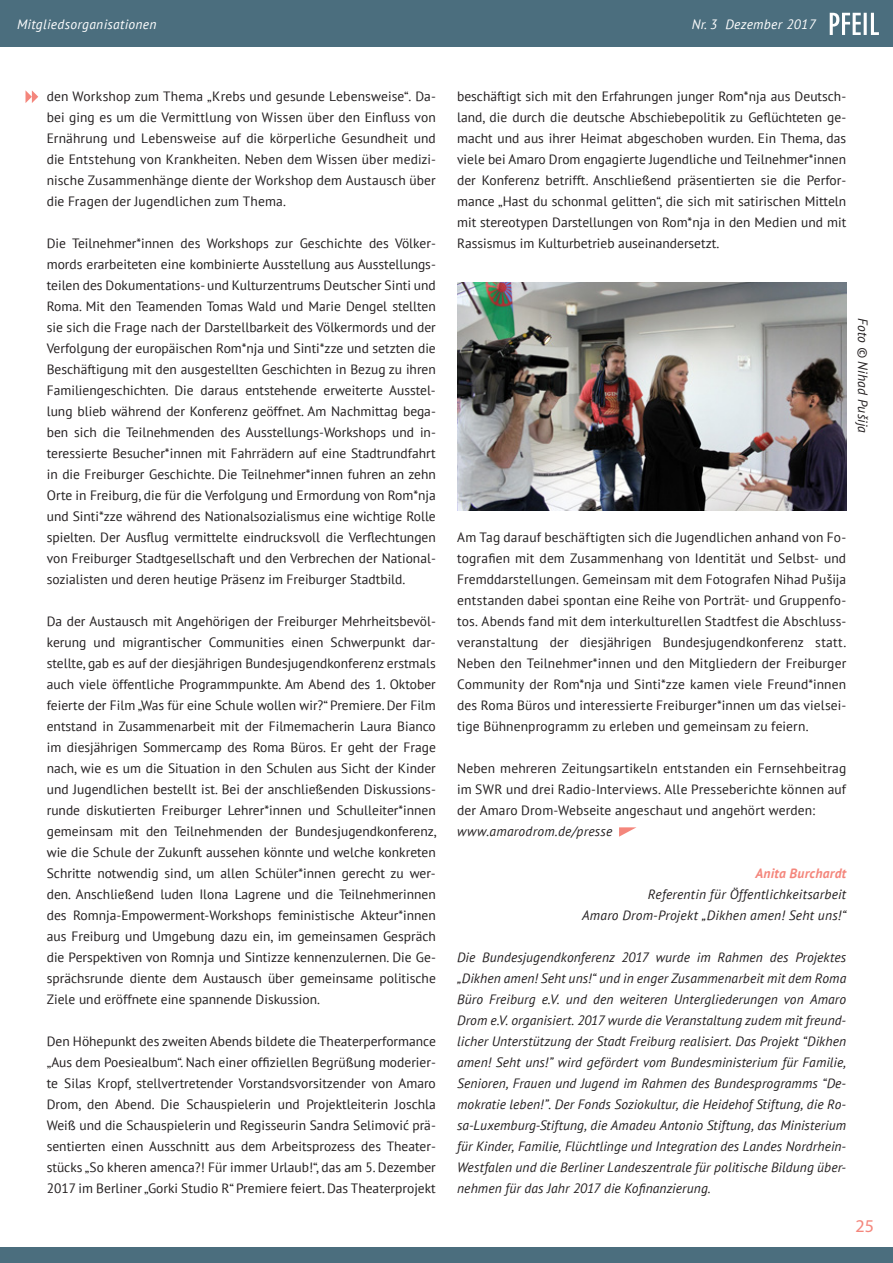
<style>
.page{position:relative;width:893px;height:1263px;background:#fff}
.page>*{position:absolute;margin:0;border:0;box-sizing:border-box;transform-origin:0 0}
.t1{font:18px "Myriad Pro";color:#f4867c}
.t2{font:13.5px/21px "PT Sans";color:#231f20;text-align:justify}
.t3{font:italic 13.5px/21px "PT Sans";letter-spacing:.015em;color:#231f20;text-align:right}
.t4{font:italic 13.5px "PT Sans";letter-spacing:.025em;color:#fff}
.t5{font:italic 700 13.5px "PT Sans";letter-spacing:.02em;color:#f4867c}
</style>
<div class="page">
<div style="left:0;top:0;width:893px;height:47px;background:#4b6e7e"></div>
<div style="left:0;top:1247px;width:893px;height:16px;background:#4b6e7e"></div>
<svg style="left:830px;top:13px;width:49px;height:22px"></svg>
<img style="left:457px;top:283px;width:389px;height:227px">
<svg style="left:26px;top:90px;width:12px;height:13px"></svg>
<svg style="left:619px;top:827px;width:17px;height:10px"></svg>
<p class="t4" style="left:17px;top:16px;width:141px">Mitgliedsorganisationen</p>
<p class="t4" style="left:692px;top:16px;width:125px">Nr. 3 Dezember 2017</p>
<p class="t2" style="left:47px;top:85px;width:391px">den Workshop zum Thema „Krebs und gesunde Lebensweise“. Da&shy;bei ging es um die Vermittlung von Wissen über den Einfluss von Ernährung und Lebensweise auf die körperliche Gesundheit und die Entstehung von Krankheiten. Neben dem Wissen über medizi&shy;nische Zusammenhänge diente der Workshop dem Austausch über die Fragen der Jugendlichen zum Thema.</p>
<p class="t2" style="left:47px;top:232px;width:391px">Die Teilnehmer*innen des Workshops zur Geschichte des Völker&shy;mords erarbeiteten eine kombinierte Ausstellung aus Ausstellungs&shy;teilen des Dokumentations- und Kulturzentrums Deutscher Sinti und Roma. Mit den Teamenden Tomas Wald und Marie Dengel stellten sie sich die Frage nach der Darstellbarkeit des Völkermords und der Verfolgung der europäischen Rom*nja und Sinti*zze und setzten die Beschäftigung mit den ausgestellten Geschichten in Bezug zu ihren Familiengeschichten. Die daraus entstehende erweiterte Ausstel&shy;lung blieb während der Konferenz geöffnet. Am Nachmittag bega&shy;ben sich die Teilnehmenden des Ausstellungs-Workshops und in&shy;teressierte Besucher*innen mit Fahrrädern auf eine Stadtrundfahrt in die Freiburger Geschichte. Die Teilnehmer*innen fuhren an zehn Orte in Freiburg, die für die Verfolgung und Ermordung von Rom*nja und Sinti*zze während des Nationalsozialismus eine wichtige Rolle spielten. Der Ausflug vermittelte eindrucksvoll die Verflechtungen von Freiburger Stadtgesellschaft und den Verbrechen der National&shy;sozialisten und deren heutige Präsenz im Freiburger Stadtbild.</p>
<p class="t2" style="left:47px;top:610px;width:392px">Da der Austausch mit Angehörigen der Freiburger Mehrheitsbevöl&shy;kerung und migrantischer Communities einen Schwerpunkt dar&shy;stellte, gab es auf der diesjährigen Bundesjugendkonferenz erstmals auch viele öffentliche Programmpunkte. Am Abend des 1. Oktober feierte der Film „Was für eine Schule wollen wir?“ Premiere. Der Film entstand in Zusammenarbeit mit der Filmemacherin Laura Bianco im diesjährigen Sommercamp des Roma Büros. Er geht der Frage nach, wie es um die Situation in den Schulen aus Sicht der Kinder und Jugendlichen bestellt ist. Bei der anschließenden Diskussions&shy;runde diskutierten Freiburger Lehrer*innen und Schulleiter*innen gemeinsam mit den Teilnehmenden der Bundesjugendkonferenz, wie die Schule der Zukunft aussehen könnte und welche konkreten Schritte notwendig sind, um allen Schüler*innen gerecht zu wer&shy;den. Anschließend luden Ilona Lagrene und die Teilnehmerinnen des Romnja-Empowerment-Workshops feministische Akteur*innen aus Freiburg und Umgebung dazu ein, im gemeinsamen Gespräch die Perspektiven von Romnja und Sintizze kennenzulernen. Die Ge&shy;sprächsrunde diente dem Austausch über gemeinsame politische Ziele und eröffnete eine spannende Diskussion.</p>
<p class="t2" style="left:47px;top:1030px;width:391px">Den Höhepunkt des zweiten Abends bildete die Theaterperformance „Aus dem Poesiealbum“. Nach einer offiziellen Begrüßung moderier&shy;te Silas Kropf, stellvertretender Vorstandsvorsitzender von Amaro Drom, den Abend. Die Schauspielerin und Projektleiterin Joschla Weiß und die Schauspielerin und Regisseurin Sandra Selimović prä&shy;sentierten einen Ausschnitt aus dem Arbeitsprozess des Theater&shy;stücks „So kheren amenca?! Für immer Urlaub!“, das am 5. Dezember 2017 im Berliner „Gorki Studio R“ Premiere feiert. Das Theaterprojekt</p>
<p class="t2" style="left:457px;top:85px;width:391px">beschäftigt sich mit den Erfahrungen junger Rom*nja aus Deutsch&shy;land, die durch die deutsche Abschiebepolitik zu Geflüchteten ge&shy;macht und aus ihrer Heimat abgeschoben wurden. Ein Thema, das viele bei Amaro Drom engagierte Jugendliche und Teilnehmer*innen der Konferenz betrifft. Anschließend präsentierten sie die Perfor&shy;mance „Hast du schonmal gelitten“, die sich mit satirischen Mitteln mit stereotypen Darstellungen von Rom*nja in den Medien und mit Rassismus im Kulturbetrieb auseinandersetzt.</p>
<p class="t3" style="left:874px;top:318px;width:116px;rotate:90deg">Foto © Nihad Pušija</p>
<p class="t2" style="left:457px;top:526px;width:391px">Am Tag darauf beschäftigten sich die Jugendlichen anhand von Fo&shy;tografien mit dem Zusammenhang von Identität und Selbst- und Fremddarstellungen. Gemeinsam mit dem Fotografen Nihad Pušija entstanden dabei spontan eine Reihe von Porträt- und Gruppenfo&shy;tos. Abends fand mit dem interkulturellen Stadtfest die Abschluss&shy;veranstaltung der diesjährigen Bundesjugendkonferenz statt.<br>Neben den Teilnehmer*innen und den Mitgliedern der Freiburger Community der Rom*nja und Sinti*zze kamen viele Freund*innen des Roma Büros und interessierte Freiburger*innen um das vielsei&shy;tige Bühnenprogramm zu erleben und gemeinsam zu feiern.</p>
<p class="t2" style="left:457px;top:757px;width:391px">Neben mehreren Zeitungsartikeln entstanden ein Fernsehbeitrag im SWR und drei Radio-Interviews. Alle Presseberichte können auf der Amaro Drom-Webseite angeschaut und angehört werden:</p>
<p class="t3" style="left:457px;top:820px;width:157px">www.amarodrom.de/presse</p>
<p class="t5" style="left:755px;top:864px;width:92px">Anita Burchardt</p>
<p class="t3" style="left:582px;top:883px;width:266px">Referentin für Öffentlichkeitsarbeit<br>Amaro Drom-Projekt „Dikhen amen! Seht uns!“</p>
<p class="t3" style="left:457px;top:946px;width:391px;text-align:justify">Die Bundesjugendkonferenz 2017 wurde im Rahmen des Projektes „Dikhen amen! Seht uns!“ und in enger Zusammenarbeit mit dem Roma Büro Freiburg e.V. und den weiteren Untergliederungen von Amaro Drom e.V. organisiert. 2017 wurde die Veranstaltung zudem mit freund&shy;licher Unterstützung der Stadt Freiburg realisiert. Das Projekt “Dikhen amen! Seht uns!” wird gefördert vom Bundesministerium für Familie, Senioren, Frauen und Jugend im Rahmen des Bundesprogramms “De&shy;mokratie leben!”. Der Fonds Soziokultur, die Heidehof Stiftung, die Ro&shy;sa-Luxemburg-Stiftung, die Amadeu Antonio Stiftung, das Ministerium für Kinder, Familie, Flüchtlinge und Integration des Landes Nordrhein-Westfalen und die Berliner Landeszentrale für politische Bildung über&shy;nehmen für das Jahr 2017 die Kofinanzierung.</p>
<h1 class="t1" style="left:855px;top:1215px;width:20px">25</h1>
</div>
